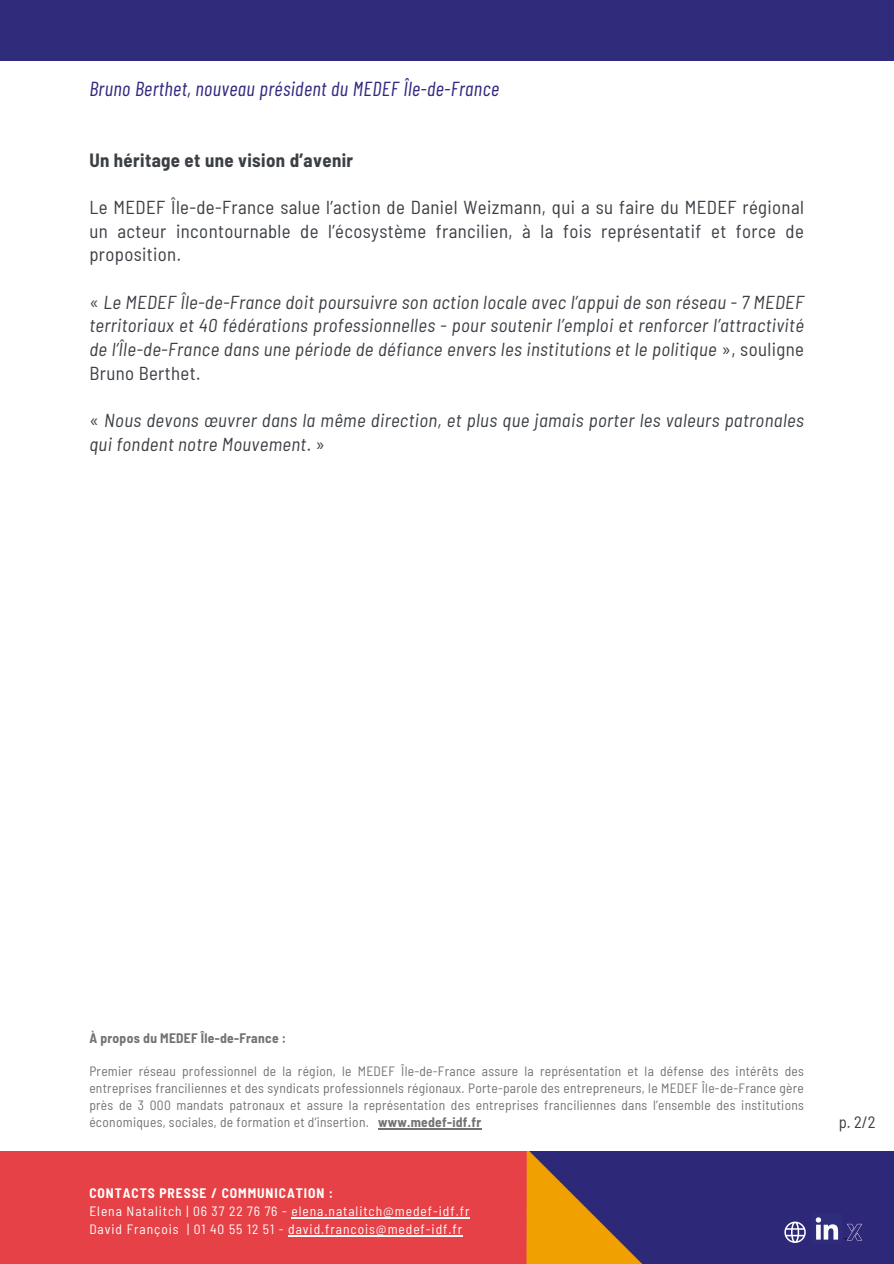
<style>
.page{position:relative;width:894px;height:1264px;background:#fff}
.page>*{position:absolute;margin:0;border:0;box-sizing:border-box;transform-origin:0 0}
.t1{font:italic 20.25px "Barlow Condensed";letter-spacing:.02em;color:#31297f}
.t2{font:italic semi-condensed 18.75px/23.7px "Barlow";letter-spacing:.02em;color:#3b3f44;text-align:justify}
.t3{font:semi-condensed 18.75px/23.7px "Barlow";letter-spacing:.02em;color:#3b3f44;text-align:justify}
.t4{font:700 semi-condensed 18.75px "Barlow";letter-spacing:.02em;color:#3b3f44}
.t5{font:semi-condensed 16.5px "Barlow";color:#3b3f44}
.t6{font:semi-condensed 13.5px/16.8px "Barlow";letter-spacing:.02em;color:#737373;text-align:justify}
.t7{font:semi-condensed 13.5px "Barlow";letter-spacing:.07em;color:#fff}
.t8{font:700 semi-condensed 13.5px "Barlow";letter-spacing:.07em;color:#fff}
.t9{font:700 semi-condensed 13.5px "Barlow";letter-spacing:.02em;color:#737373}
.s1{font-style:normal}
.s2{font-weight:700}
</style>
<div class="page">
<div style="left:0;top:0;width:893px;height:1263px;background:#2f2c7b"></div>
<img style="left:0;top:1150px;width:893px;height:113px">
<div style="left:0;top:62px;width:893px;height:1088px;background:#fff"></div>
<hr style="left:378px;top:1128px;width:103px;height:1px;background:#737373">
<hr style="left:291px;top:1216px;width:179px;height:2px;background:#fff">
<hr style="left:288px;top:1234px;width:175px;height:2px;background:#fff">
<div style="left:811px;top:1213px;width:31px;height:30px;background:#2f2c7b;border-radius:2px"></div>
<svg style="left:815px;top:1217px;width:22px;height:22px"></svg>
<svg style="left:843px;top:1223px;width:19px;height:17px"></svg>
<svg style="left:784px;top:1221px;width:21px;height:21px"></svg>
<p class="t1" style="left:89px;top:76px;width:411px">Bruno Berthet, nouveau président du MEDEF Île-de-France</p>
<h2 class="t4" style="left:89px;top:148px;width:265px">Un héritage et une vision d’avenir</h2>
<h1 class="t3" style="left:89px;top:195px;width:715px">Le MEDEF Île-de-France salue l’action de Daniel Weizmann, qui a su faire du MEDEF régional un acteur incontournable de l’écosystème francilien, à la fois représentatif et force de proposition.</h1>
<h2 class="t2" style="left:89px;top:289px;width:715px"><span class="s1">«</span> Le MEDEF Île-de-France doit poursuivre son action locale avec l’appui de son réseau - 7 MEDEF territoriaux et 40 fédérations professionnelles - pour soutenir l’emploi et renforcer l’attractivité de l’Île-de-France dans une période de défiance envers les institutions et le politique <span class="s1">», souligne Bruno Berthet.</span></h2>
<h2 class="t2" style="left:89px;top:407px;width:715px"><span class="s1">«</span> Nous devons œuvrer dans la même direction, et plus que jamais porter les valeurs patronales qui fondent notre Mouvement<span class="s1">. »</span></h2>
<h2 class="t9" style="left:89px;top:1029px;width:198px">À propos du MEDEF Île-de-France :</h2>
<h4 class="t6" style="left:89px;top:1062px;width:716px">Premier réseau professionnel de la région, le MEDEF Île-de-France assure la représentation et la défense des intérêts des entreprises franciliennes et des syndicats professionnels régionaux. Porte-parole des entrepreneurs, le MEDEF Île-de-France gère près de 3 000 mandats patronaux et assure la représentation des entreprises franciliennes dans l’ensemble des institutions économiques, sociales, de formation et d’insertion. <span class="s2">www.medef-idf.fr</span></h4>
<p class="t8" style="left:89px;top:1184px;width:245px">CONTACTS PRESSE / COMMUNICATION :</p>
<h3 class="t7" style="left:89px;top:1202px;width:381px">Elena Natalitch | 06 37 22 76 76 - elena.natalitch@medef-idf.fr</h3>
<p class="t7" style="left:89px;top:1220px;width:374px">David François | 01 40 55 12 51 - david.francois@medef-idf.fr</p>
<p class="t5" style="left:838px;top:1111px;width:38px">p. 2/2</p>
</div>
